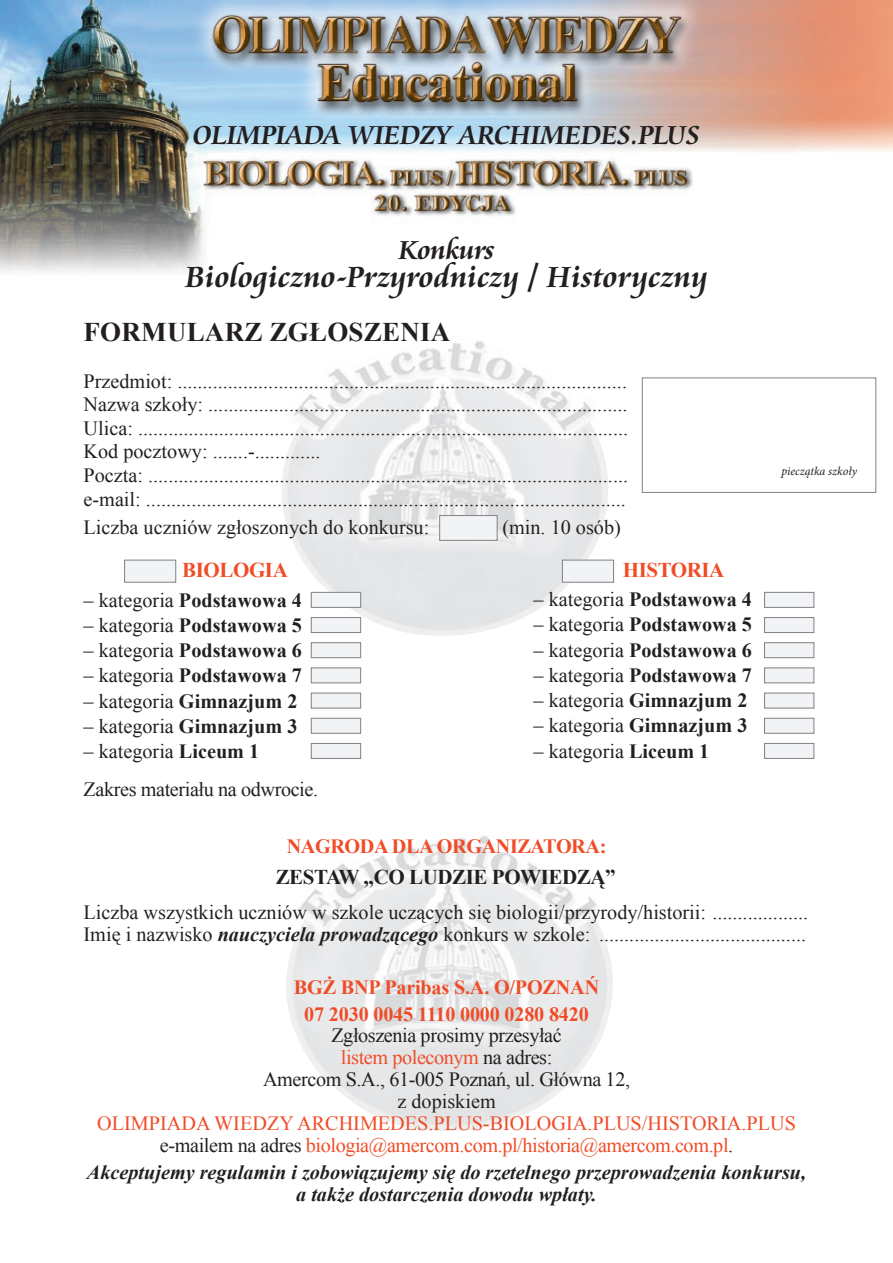
<style>
.page{position:relative;width:893px;height:1263px;background:#fff}
.page>*{position:absolute;margin:0;border:0;box-sizing:border-box;transform-origin:0 0}
.t1{font:31.95px "Cataneo PL Bold A";color:#231f20}
.t2{font:28.65px "Cataneo PL Bold A";letter-spacing:-.025em;color:#231f20}
.t3{font:700 27px "Times New Roman";letter-spacing:.01em;color:#231f20}
.t4{font:700 21px "Times New Roman";letter-spacing:-.02em;color:#231f20}
.t5{font:700 21px "Times New Roman";letter-spacing:-.02em;color:#f04c27}
.t6{font:20.25px/23.5px "Times New Roman";color:#231f20}
.t7{font:700 20.25px "Times New Roman";color:#231f20}
.t8{font:20.25px/21.9px "Times New Roman";letter-spacing:-.02em;color:#231f20}
.t9{font:20.25px/21.9px "Times New Roman";color:#f04c27;text-align:center}
.t10{font:italic 700 20.25px/21.9px "Times New Roman";color:#231f20;text-align:center}
.t11{font:700 20.25px/26.7px "Times New Roman";letter-spacing:-.01em;color:#f04c27;text-align:center}
.t12{font:italic 12px "Minion Pro";letter-spacing:-.005em;color:#231f20}
.s1{font-weight:400}
.s2{font-weight:700}
.s3{font-weight:700;font-style:italic}
.s4{color:#f04c27}
.s5{color:#231f20}
</style>
<div class="page">
<img style="left:0;top:0;width:799px;height:183px">
<img style="left:0;top:183px;width:94px;height:89px">
<img style="left:54px;top:153px;width:745px;height:90px">
<div style="left:642px;top:378px;width:234px;height:115px;border:1px solid #808285"></div>
<img style="left:286px;top:836px;width:327px;height:294px">
<img style="left:282px;top:341px;width:330px;height:294px">
<div style="left:440px;top:515px;width:57px;height:25px;background:#f2f3f4"></div>
<div style="left:439px;top:515px;width:58px;height:26px;border:1px solid #808285"></div>
<div style="left:311px;top:718px;width:50px;height:15px;background:#f2f3f4"></div>
<div style="left:311px;top:718px;width:50px;height:15px;border:1px solid #808285"></div>
<div style="left:311px;top:743px;width:50px;height:15px;background:#f2f3f4"></div>
<div style="left:311px;top:743px;width:50px;height:16px;border:1px solid #808285"></div>
<div style="left:311px;top:592px;width:50px;height:15px;background:#f2f3f4"></div>
<div style="left:311px;top:592px;width:50px;height:16px;border:1px solid #808285"></div>
<div style="left:311px;top:617px;width:50px;height:15px;background:#f2f3f4"></div>
<div style="left:311px;top:617px;width:50px;height:16px;border:1px solid #808285"></div>
<div style="left:311px;top:643px;width:50px;height:15px;background:#f2f3f4"></div>
<div style="left:311px;top:642px;width:50px;height:16px;border:1px solid #808285"></div>
<div style="left:311px;top:668px;width:50px;height:15px;background:#f2f3f4"></div>
<div style="left:311px;top:668px;width:50px;height:15px;border:1px solid #808285"></div>
<div style="left:311px;top:693px;width:50px;height:15px;background:#f2f3f4"></div>
<div style="left:311px;top:693px;width:50px;height:15px;border:1px solid #808285"></div>
<div style="left:764px;top:718px;width:50px;height:15px;background:#f2f3f4"></div>
<div style="left:764px;top:718px;width:50px;height:15px;border:1px solid #808285"></div>
<div style="left:764px;top:743px;width:50px;height:15px;background:#f2f3f4"></div>
<div style="left:764px;top:743px;width:50px;height:16px;border:1px solid #808285"></div>
<div style="left:764px;top:592px;width:50px;height:15px;background:#f2f3f4"></div>
<div style="left:764px;top:592px;width:50px;height:15px;border:1px solid #808285"></div>
<div style="left:764px;top:617px;width:50px;height:15px;background:#f2f3f4"></div>
<div style="left:764px;top:617px;width:50px;height:16px;border:1px solid #808285"></div>
<div style="left:764px;top:643px;width:50px;height:15px;background:#f2f3f4"></div>
<div style="left:764px;top:642px;width:50px;height:16px;border:1px solid #808285"></div>
<div style="left:764px;top:668px;width:50px;height:15px;background:#f2f3f4"></div>
<div style="left:764px;top:668px;width:50px;height:15px;border:1px solid #808285"></div>
<div style="left:764px;top:693px;width:50px;height:15px;background:#f2f3f4"></div>
<div style="left:764px;top:693px;width:50px;height:15px;border:1px solid #808285"></div>
<div style="left:125px;top:560px;width:51px;height:22px;background:#f2f3f4"></div>
<div style="left:124px;top:560px;width:52px;height:22px;border:1px solid #808285"></div>
<div style="left:562px;top:560px;width:52px;height:22px;background:#f2f3f4"></div>
<div style="left:562px;top:560px;width:52px;height:22px;border:1px solid #808285"></div>
<h2 class="t2" style="left:193px;top:117px;width:509px">OLIMPIADA WIEDZY ARCHIMEDES.PLUS</h2>
<h2 class="t2" style="left:398px;top:231px;width:98px">Konkurs</h2>
<h1 class="t1" style="left:185px;top:257px;width:524px">Biologiczno-Przyrodniczy / Historyczny</h1>
<h3 class="t3" style="left:84px;top:313px;width:368px">FORMULARZ ZGŁOSZENIA</h3>
<p class="t6" style="left:84px;top:369px;width:546px">Przedmiot: .........................................................................................<br>Nazwa szkoły: ...................................................................................<br>Ulica: .................................................................................................<br>Kod pocztowy: .......-.............<br>Poczta: ............................................................................................... e-mail: ...............................................................................................</p>
<p class="t6" style="left:84px;top:515px;width:347px">Liczba uczniów zgłoszonych do konkursu:</p>
<p class="t6" style="left:502px;top:515px;width:120px">(min. 10 osób)</p>
<p class="t5" style="left:182px;top:556px;width:107px">BIOLOGIA</p>
<p class="t5" style="left:623px;top:556px;width:103px">HISTORIA</p>
<p class="t7" style="left:84px;top:586px;width:220px"><span class="s1">– kategoria</span> Podstawowa 4</p>
<p class="t7" style="left:84px;top:611px;width:220px"><span class="s1">– kategoria</span> Podstawowa 5</p>
<p class="t7" style="left:84px;top:636px;width:220px"><span class="s1">– kategoria</span> Podstawowa 6</p>
<p class="t7" style="left:84px;top:662px;width:220px"><span class="s1">– kategoria</span> Podstawowa 7</p>
<p class="t6" style="left:84px;top:689px;width:215px">– kategoria <span class="s2">Gimnazjum 2</span></p>
<p class="t6" style="left:84px;top:714px;width:215px">– kategoria <span class="s2">Gimnazjum 3</span></p>
<p class="t8" style="left:84px;top:732px;width:236px;line-height:37.8px">– kategoria <span class="s2">Liceum 1<br></span>Zakres materiału na odwrocie.</p>
<p class="t7" style="left:534px;top:585px;width:220px"><span class="s1">– kategoria</span> Podstawowa 4</p>
<p class="t7" style="left:534px;top:611px;width:220px"><span class="s1">– kategoria</span> Podstawowa 5</p>
<p class="t7" style="left:534px;top:636px;width:220px"><span class="s1">– kategoria</span> Podstawowa 6</p>
<p class="t7" style="left:534px;top:661px;width:220px"><span class="s1">– kategoria</span> Podstawowa 7</p>
<p class="t6" style="left:534px;top:688px;width:215px">– kategoria <span class="s2">Gimnazjum 2</span></p>
<p class="t6" style="left:534px;top:714px;width:215px">– kategoria <span class="s2">Gimnazjum 3</span></p>
<p class="t6" style="left:534px;top:739px;width:177px">– kategoria <span class="s2">Liceum 1</span></p>
<p class="t11" style="left:287px;top:832px;width:321px">NAGRODA DLA ORGANIZATORA:</p>
<p class="t4" style="left:276px;top:862px;width:342px">ZESTAW „CO LUDZIE POWIEDZĄ”</p>
<p class="t12" style="left:782px;top:463px;width:77px">pieczątka szkoły</p>
<p class="t6" style="left:84px;top:901px;width:726px;line-height:21.9px">Liczba wszystkich uczniów w szkole uczących się biologii/przyrody/historii: ...................<br>Imię i nazwisko <span class="s3">nauczyciela prowadzącego</span> konkurs w szkole: .........................................</p>
<p class="t11" style="left:294px;top:973px;width:307px">BGŻ BNP Paribas S.A. O/POZNAŃ<br>07 2030 0045 1110 0000 0280 8420</p>
<p class="t8" style="left:263px;top:1024px;width:368px;text-align:center">Zgłoszenia prosimy przesyłać<br><span class="s4">listem poleconym</span> na adres:<br>Amercom S.A., 61-005 Poznań, ul. Główna 12, z dopiskiem</p>
<p class="t9" style="left:97px;top:1112px;width:700px">OLIMPIADA WIEDZY ARCHIMEDES.PLUS-BIOLOGIA.PLUS/HISTORIA.PLUS <span class="s5">e-mailem na adres</span> biologia@amercom.com.pl/historia@amercom.com.pl<span class="s5">.</span></p>
<p class="t10" style="left:87px;top:1160px;width:721px">Akceptujemy regulamin i zobowiązujemy się do rzetelnego przeprowadzenia konkursu, a tak że dostarczenia dowodu wpłaty.</p>
</div>
